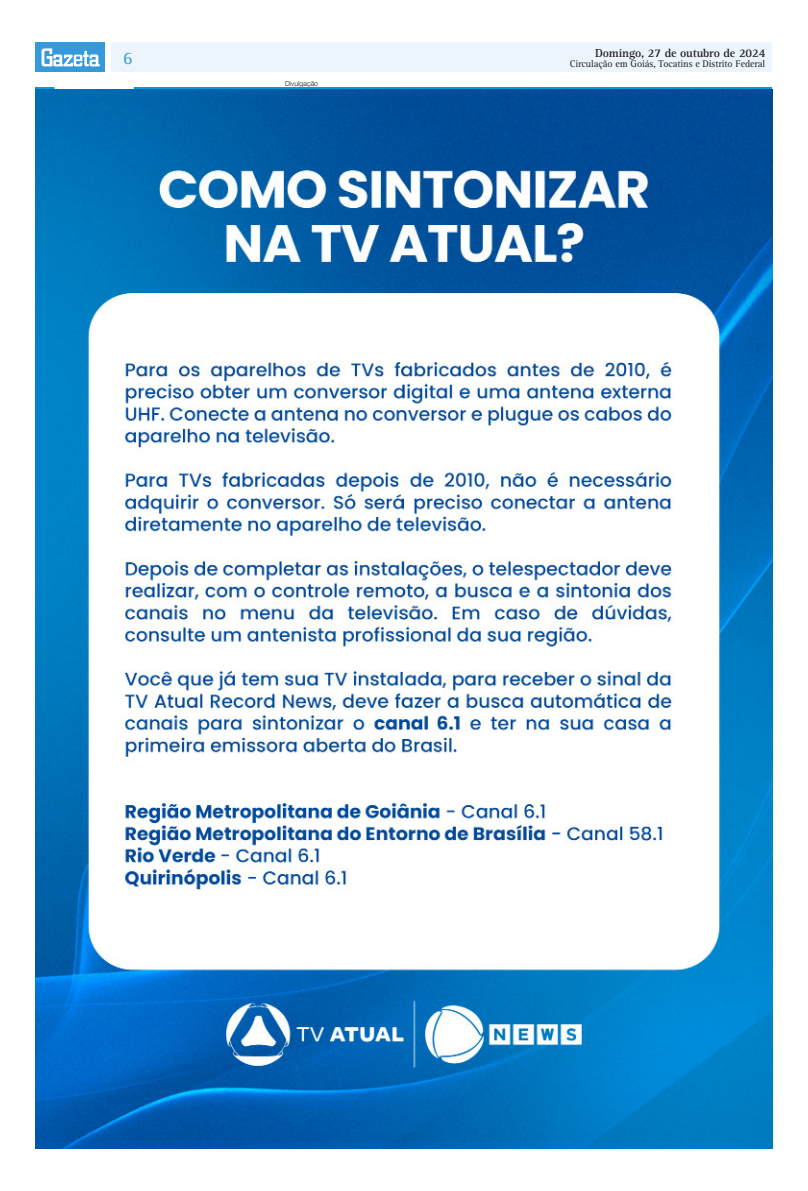
<style>
.page{position:relative;width:808px;height:1191px;background:#fff}
.page>*{position:absolute;margin:0;border:0;box-sizing:border-box;transform-origin:0 0}
.t1{font:18px "Rotis Serif Std";color:#349ada}
.t2{font:700 12px "Rotis Serif Std";letter-spacing:-.01em;color:#231f20}
.t3{font:10px "Rotis Serif Std";letter-spacing:-.01em;color:#231f20}
.Crédito_Fotógrafo{font:300 7px "Helvetica Neue LT Com";color:#231f20}
</style>
<div class="page">
<div style="left:111px;top:43px;width:660px;height:29px;background:#ebf5fb"></div>
<div style="left:35px;top:43px;width:70px;height:29px;background:#349ada"></div>
<svg style="left:42px;top:48px;width:58px;height:18px"></svg>
<img style="left:35px;top:88px;width:736px;height:2px">
<img style="left:35px;top:90px;width:737px;height:1058px">
<p class="t1" style="left:123px;top:47px;width:11px">6</p>
<p class="Crédito_Fotógrafo" style="left:285px;top:80px;width:35px">Divulgação</p>
<p class="t2" style="left:595px;top:46px;width:172px">Domingo, 27 de outubro de 2024</p>
<p class="t3" style="left:570px;top:58px;width:197px">Circulação em Goiás, Tocatins e Distrito Federal</p>
</div>
